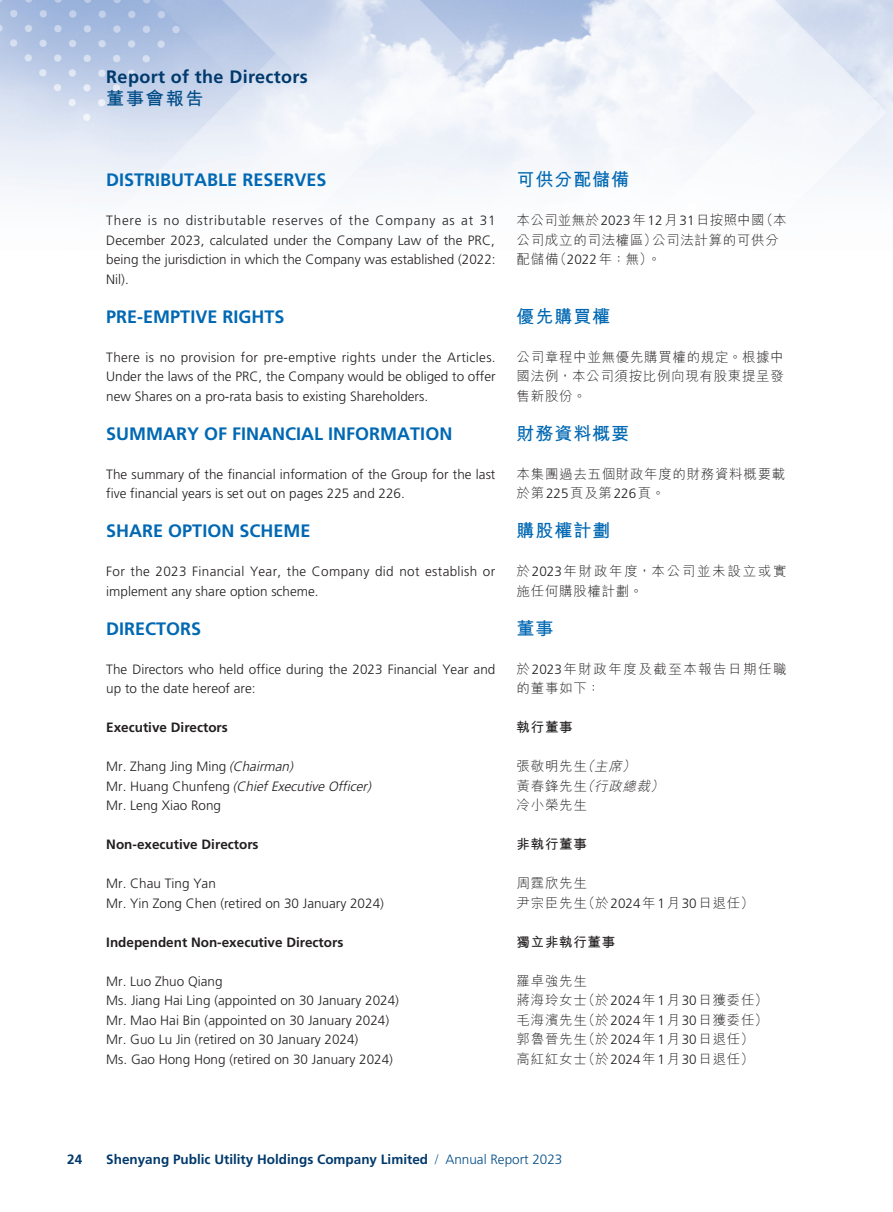
<style>
.page{position:relative;width:893px;height:1212px;background:#fff}
.page>*{position:absolute;margin:0;border:0;box-sizing:border-box;transform-origin:0 0}
._01_H1{font:700 18px "Frutiger LT Std";color:#0168b3}
._01_H1-2{font:700 18px "M Hei HK";letter-spacing:.05em;color:#0168b3}
.t1{font:700 18px "Frutiger LT Std";letter-spacing:.02em;color:#00396c}
.t2{font:700 18px "M Hei HK";letter-spacing:.1em;color:#004c87}
._00_txt{font:300 13.5px/19.5px "Frutiger LT Std";color:#231f20;text-align:justify}
._00_txt-2{font:300 13.5px "M Hei HK";letter-spacing:.05em;color:#231f20}
._00_txt-3{font:300 13.5px/19.5px "Frutiger LT Std";letter-spacing:.025em;color:#231f20}
._02_H2{font:700 13.5px "Frutiger LT Std";color:#231f20}
.t3{font:700 13.5px "Frutiger LT Std";color:#00396c}
._00_txt-4{font:italic 300 13.5px "Frutiger LT Std";color:#231f20}
._00_txt-5{font:300 13.5px/19.5px "M Hei HK";letter-spacing:.125em;color:#231f20}
._00_txt-6{font:300 13.5px/19.5px "M Hei HK";letter-spacing:.11em;color:#231f20}
._00_txt-7{font:300 13.5px "M Hei HK";letter-spacing:.02em;color:#231f20}
._02_H2-2{font:700 13.5px "M Hei HK";letter-spacing:.05em;color:#231f20}
._00_txt-8{font:italic 300 13.5px "M Hei HK";color:#231f20}
.s1{font-style:italic}
.s2{font-style:normal}
.s3{font-family:"Frutiger LT Std"}
.s4{font-family:"M Hei HK";font-weight:300;color:#004c87}
.s5{font-weight:300;color:#004c87}
</style>
<div class="page">
<img style="left:0;top:0;width:893px;height:199px">
<p class="t1" style="left:106px;top:66px;width:203px">Report of the Directors</p>
<p class="t2" style="left:106px;top:85px;width:99px">董事會報告</p>
<p class="_01_H1" style="left:106px;top:169px;width:222px">DISTRIBUTABLE RESERVES</p>
<p class="_00_txt" style="left:106px;top:211px;width:391px">There is no distributable reserves of the Company as at 31<br>December 2023, calculated under the Company Law of the PRC, being the jurisdiction in which the Company was established (2022:<br>Nil).</p>
<p class="_01_H1" style="left:106px;top:306px;width:180px">PRE-EMPTIVE RIGHTS</p>
<p class="_00_txt" style="left:106px;top:347px;width:391px">There is no provision for pre-emptive rights under the Articles.<br>Under the laws of the PRC, the Company would be obliged to offer new Shares on a pro-rata basis to existing Shareholders.</p>
<p class="_01_H1" style="left:106px;top:423px;width:347px">SUMMARY OF FINANCIAL INFORMATION</p>
<p class="_00_txt" style="left:106px;top:464px;width:391px">The summary of the financial information of the Group for the last five financial years is set out on pages 225 and 226.</p>
<p class="_01_H1" style="left:106px;top:520px;width:206px">SHARE OPTION SCHEME</p>
<p class="_00_txt-3" style="left:106px;top:562px;width:390px">For the 2023 Financial Year, the Company did not establish or implement any share option scheme.</p>
<p class="_01_H1" style="left:106px;top:618px;width:97px">DIRECTORS</p>
<p class="_00_txt" style="left:106px;top:659px;width:391px">The Directors who held office during the 2023 Financial Year and up to the date hereof are:</p>
<p class="_02_H2" style="left:106px;top:720px;width:123px">Executive Directors</p>
<p class="_00_txt" style="left:106px;top:757px;width:191px">Mr. Zhang Jing Ming <span class="s1">(Chairman)</span></p>
<p class="_00_txt-4" style="left:106px;top:778px;width:269px"><span class="s2">M r . H u a n g C h u n f e n g</span> (Chief Executive Officer)</p>
<p class="_00_txt" style="left:106px;top:796px;width:116px">Mr. Leng Xiao Rong</p>
<p class="_02_H2" style="left:106px;top:837px;width:154px">Non-executive Directors</p>
<p class="_00_txt" style="left:106px;top:874px;width:111px">Mr. Chau Ting Yan</p>
<p class="_00_txt" style="left:106px;top:893px;width:279px">Mr. Yin Zong Chen (retired on 30 January 2024)</p>
<p class="_02_H2" style="left:106px;top:934px;width:239px">Independent Non-executive Directors</p>
<p class="_00_txt" style="left:106px;top:971px;width:118px">Mr. Luo Zhuo Qiang</p>
<p class="_00_txt" style="left:106px;top:991px;width:294px">Ms. Jiang Hai Ling (appointed on 30 January 2024)</p>
<p class="_00_txt" style="left:106px;top:1010px;width:284px">Mr. Mao Hai Bin (appointed on 30 January 2024)</p>
<p class="_00_txt" style="left:106px;top:1030px;width:254px">Mr. Guo Lu Jin (retired on 30 January 2024)</p>
<p class="_00_txt" style="left:106px;top:1049px;width:288px">Ms. Gao Hong Hong (retired on 30 January 2024)</p>
<p class="_01_H1-2" style="left:517px;top:166px;width:114px">可供分配儲備</p>
<p class="_00_txt-7" style="left:517px;top:213px;width:272px">本公司並無於<span class="s3">2023</span>年<span class="s3">12</span>月<span class="s3">31</span>日按照中國（本</p>
<p class="_00_txt-2" style="left:517px;top:233px;width:264px">公司成立的司法權區）公司法計算的可供分</p>
<p class="_00_txt-2" style="left:517px;top:252px;width:146px">配儲備（<span class="s3">2022</span>年：無）。</p>
<p class="_01_H1-2" style="left:517px;top:303px;width:95px">優先購買權</p>
<p class="_00_txt-2" style="left:517px;top:350px;width:269px">公司章程中並無優先購買權的規定。根據中</p>
<p class="_00_txt-2" style="left:517px;top:369px;width:269px">國法例，本公司須按比例向現有股東提呈發</p>
<p class="_00_txt-2" style="left:517px;top:389px;width:71px">售新股份。</p>
<p class="_01_H1-2" style="left:517px;top:420px;width:114px">財務資料概要</p>
<p class="_00_txt-2" style="left:517px;top:467px;width:270px">本集團過去五個財政年度的財務資料概要載</p>
<p class="_00_txt-2" style="left:517px;top:486px;width:150px">於第<span class="s3">225</span>頁及第<span class="s3">226</span>頁。</p>
<p class="_01_H1-2" style="left:517px;top:517px;width:95px">購股權計劃</p>
<p class="_00_txt-5" style="left:517px;top:561px;width:271px">於<span class="s3">2023</span>年財政年度，本公司並未設立或實施任何購股權計劃。</p>
<p class="_01_H1-2" style="left:517px;top:615px;width:38px">董事</p>
<p class="_00_txt-6" style="left:517px;top:659px;width:271px">於<span class="s3">2023</span>年財政年度及截至本報告日期任職的董事如下：</p>
<p class="_02_H2-2" style="left:517px;top:717px;width:58px">執行董事</p>
<p class="_00_txt-2" style="left:517px;top:759px;width:123px">張敬明先生<span class="s1">（主席）</span></p>
<p class="_00_txt-8" style="left:517px;top:779px;width:151px"><span class="s2">黃春鋒先生</span>（行政總裁）</p>
<p class="_00_txt-2" style="left:517px;top:798px;width:72px">冷小榮先生</p>
<p class="_02_H2-2" style="left:517px;top:834px;width:72px">非執行董事</p>
<p class="_00_txt-2" style="left:517px;top:876px;width:72px">周霆欣先生</p>
<p class="_00_txt-2" style="left:517px;top:896px;width:239px">尹宗臣先生（於<span class="s3">2024</span>年<span class="s3">1</span>月<span class="s3">30</span>日退任）</p>
<p class="_02_H2-2" style="left:517px;top:932px;width:100px">獨立非執行董事</p>
<p class="_00_txt-2" style="left:517px;top:974px;width:72px">羅卓強先生</p>
<p class="_00_txt-2" style="left:517px;top:993px;width:253px">蔣海玲女士（於<span class="s3">2024</span>年<span class="s3">1</span>月<span class="s3">30</span>日獲委任）</p>
<p class="_00_txt-2" style="left:517px;top:1013px;width:253px">毛海濱先生（於<span class="s3">2024</span>年<span class="s3">1</span>月<span class="s3">30</span>日獲委任）</p>
<p class="_00_txt-2" style="left:517px;top:1032px;width:239px">郭魯晉先生（於<span class="s3">2024</span>年<span class="s3">1</span>月<span class="s3">30</span>日退任）</p>
<p class="_00_txt-2" style="left:517px;top:1052px;width:239px">高紅紅女士（於<span class="s3">2024</span>年<span class="s3">1</span>月<span class="s3">30</span>日退任）</p>
<p class="t3" style="left:67px;top:1151px;width:17px">24</p>
<p class="t3" style="left:106px;top:1151px;width:458px">Shenyang Public Utility Holdings Company Limited <span class="s4">/</span> <span class="s5">Annual Report 2023</span></p>
</div>
